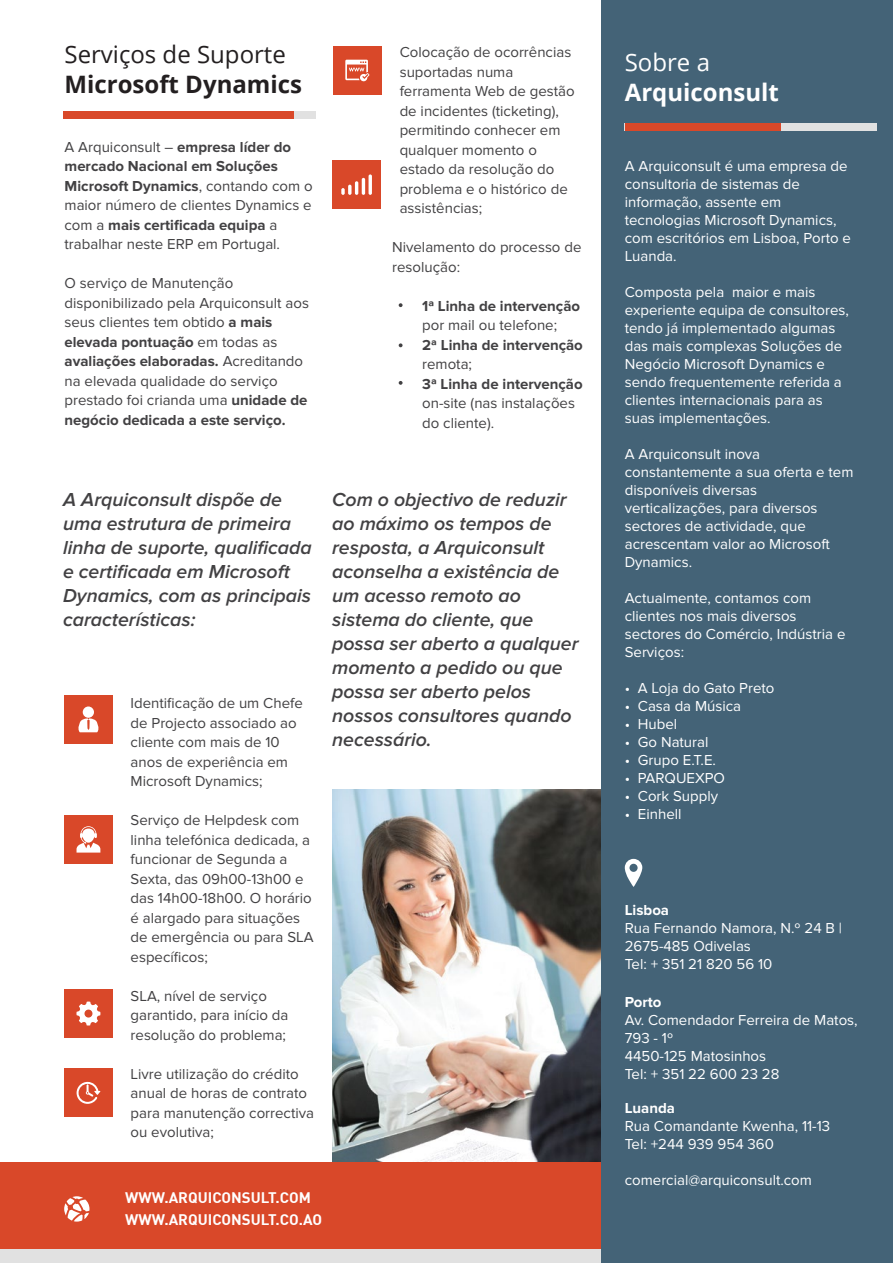
<style>
.page{position:relative;width:893px;height:1263px;background:#fff}
.page>*{position:absolute;margin:0;border:0;box-sizing:border-box;transform-origin:0 0}
.t1{font:24px "Open Sans";color:#231f20}
.t2{font:700 24px "Open Sans";color:#231f20}
.t3{font:700 24px "Open Sans";color:#fff}
.t4{font:24px "Open Sans";color:#fff}
.t5{font:italic 600 19.5px/24px "Proxima Nova";color:#424143}
.t6{font:15px/19.5px "Proxima Nova";color:#424143}
.t7{font:15px/18px "Proxima Nova";color:#fff}
.t8{font:700 15px "Proxima Nova";color:#424143}
.t9{font:700 15px/22.5px "DIN";color:#fff}
.t10{font:700 15px "Proxima Nova";color:#fff}
.s1{font-weight:700}
</style>
<div class="page">
<img style="left:332px;top:790px;width:269px;height:372px">
<div style="left:0;top:1162px;width:893px;height:90px;background:#d94829"></div>
<div style="left:0;top:1249px;width:893px;height:14px;background:#e1e1e1"></div>
<div style="left:63px;top:111px;width:252px;height:7px;background:#e1e1e1"></div>
<div style="left:63px;top:111px;width:231px;height:7px;background:#d94829"></div>
<div style="left:64px;top:695px;width:49px;height:49px;background:#d94829"></div>
<svg style="left:78px;top:718px;width:21px;height:14px"></svg>
<div style="left:83px;top:706px;width:11px;height:12px;background:#fff;border-radius:50%"></div>
<div style="left:64px;top:815px;width:49px;height:49px;background:#d94829"></div>
<svg style="left:77px;top:826px;width:23px;height:26px"></svg>
<div style="left:64px;top:989px;width:49px;height:49px;background:#d94829"></div>
<svg style="left:76px;top:1001px;width:24px;height:24px"></svg>
<div style="left:64px;top:1068px;width:49px;height:49px;background:#d94829"></div>
<svg style="left:77px;top:1082px;width:23px;height:22px"></svg>
<svg style="left:399px;top:303px;width:4px;height:4px"></svg>
<svg style="left:399px;top:343px;width:4px;height:4px"></svg>
<svg style="left:399px;top:381px;width:4px;height:4px"></svg>
<div style="left:333px;top:46px;width:49px;height:49px;background:#d94829"></div>
<div style="left:332px;top:160px;width:49px;height:49px;background:#d94829"></div>
<svg style="left:345px;top:60px;width:24px;height:21px"></svg>
<hr style="left:369px;top:174px;width:3px;height:21px;background:#fff;border-radius:2px">
<hr style="left:362px;top:178px;width:3px;height:17px;background:#fff;border-radius:2px">
<hr style="left:355px;top:181px;width:3px;height:14px;background:#fff;border-radius:2px">
<svg style="left:348px;top:185px;width:4px;height:10px"></svg>
<svg style="left:341px;top:188px;width:4px;height:7px"></svg>
<div style="left:601px;top:0;width:292px;height:1263px;background:#446377"></div>
<svg style="left:625px;top:859px;width:17px;height:28px"></svg>
<div style="left:625px;top:123px;width:252px;height:7px;background:#e1e1e1"></div>
<div style="left:625px;top:123px;width:155px;height:7px;background:#d94829"></div>
<svg style="left:64px;top:1196px;width:25px;height:25px"></svg>
<h1 class="t1" style="left:64px;top:38px;width:223px">Serviços de Suporte</h1>
<h1 class="t2" style="left:64px;top:68px;width:239px">Microsoft Dynamics</h1>
<p class="t6" style="left:65px;top:137px;width:250px">A Arquiconsult – <span class="s1">empresa líder do mercado Nacional em Soluções<br>Microsoft Dynamics</span>, contando com o maior número de clientes Dynamics e com a <span class="s1">mais certificada equipa</span> a trabalhar neste ERP em Portugal.</p>
<p class="t6" style="left:65px;top:274px;width:246px">O serviço de Manutenção disponibilizado pela Arquiconsult aos seus clientes tem obtido <span class="s1">a mais elevada pontuação</span> em todas as <span class="s1">avaliações elaboradas.</span> Acreditando na elevada qualidade do serviço prestado foi crianda uma <span class="s1">unidade de negócio dedicada a este serviço.</span></p>
<p class="t6" style="left:400px;top:43px;width:176px">Colocação de ocorrências suportadas numa ferramenta Web de gestão de incidentes (ticketing), permitindo conhecer em qualquer momento o estado da resolução do problema e o histórico de assistências;</p>
<p class="t6" style="left:392px;top:238px;width:191px">Nivelamento do processo de resolução:</p>
<p class="t8" style="left:422px;top:297px;width:159px">1ª Linha de intervenção</p>
<p class="t6" style="left:422px;top:316px;width:136px">por mail ou telefone;</p>
<p class="t8" style="left:422px;top:336px;width:162px">2ª Linha de intervenção</p>
<p class="t6" style="left:422px;top:355px;width:51px">remota;</p>
<p class="t8" style="left:422px;top:375px;width:162px">3ª Linha de intervenção</p>
<p class="t6" style="left:422px;top:394px;width:154px">on-site (nas instalações do cliente).</p>
<h2 class="t5" style="left:63px;top:488px;width:250px">A Arquiconsult dispõe de uma estrutura de primeira linha de suporte, qualificada e certificada em Microsoft<br>Dynamics, com as principais características:</h2>
<p class="t6" style="left:131px;top:694px;width:174px">Identificação de um Chefe de Projecto associado ao cliente com mais de 10 anos de experiência em<br>Microsoft Dynamics;</p>
<p class="t6" style="left:131px;top:811px;width:185px">Serviço de Helpdesk com linha telefónica dedicada, a funcionar de Segunda a<br>Sexta, das 09h00-13h00 e das 14h00-18h00. O horário é alargado para situações de emergência ou para SLA específicos;</p>
<p class="t6" style="left:131px;top:986px;width:159px">SLA, nível de serviço garantido, para início da resolução do problema;</p>
<p class="t6" style="left:131px;top:1064px;width:185px">Livre utilização do crédito anual de horas de contrato para manutenção correctiva ou evolutiva;</p>
<p class="t5" style="left:332px;top:488px;width:248px">Com o objectivo de reduzir ao máximo os tempos de resposta, a Arquiconsult aconselha a existência de um acesso remoto ao sistema do cliente, que possa ser aberto a qualquer momento a pedido ou que possa ser aberto pelos nossos consultores quando necessário.</p>
<p class="t9" style="left:125px;top:1185px;width:198px">WWW.ARQUICONSULT.COM<br>WWW.ARQUICONSULT.CO.AO</p>
<h1 class="t4" style="left:625px;top:46px;width:87px">Sobre a</h1>
<h1 class="t3" style="left:625px;top:75px;width:156px">Arquiconsult</h1>
<p class="t7" style="left:625px;top:157px;width:228px">A Arquiconsult é uma empresa de consultoria de sistemas de informação, assente em tecnologias Microsoft Dynamics, com escritórios em Lisboa, Porto e<br>Luanda.</p>
<p class="t7" style="left:625px;top:283px;width:226px">Composta pela maior e mais experiente equipa de consultores, tendo já implementado algumas das mais complexas Soluções de<br>Negócio Microsoft Dynamics e sendo frequentemente referida a clientes internacionais para as suas implementações.</p>
<p class="t7" style="left:625px;top:445px;width:230px">A Arquiconsult inova constantemente a sua oferta e tem disponíveis diversas verticalizações, para diversos sectores de actividade, que acrescentam valor ao Microsoft<br>Dynamics.</p>
<p class="t7" style="left:625px;top:589px;width:222px">Actualmente, contamos com clientes nos mais diversos sectores do Comércio, Indústria e<br>Serviços:</p>
<p class="t7" style="left:625px;top:679px;width:151px">• A Loja do Gato Preto</p>
<p class="t7" style="left:625px;top:697px;width:118px">• Casa da Música</p>
<p class="t7" style="left:625px;top:715px;width:54px">• Hubel</p>
<p class="t7" style="left:625px;top:733px;width:85px">• Go Natural</p>
<p class="t7" style="left:625px;top:751px;width:93px">• Grupo E.T.E.</p>
<p class="t7" style="left:625px;top:769px;width:102px">• PARQUEXPO</p>
<p class="t7" style="left:625px;top:787px;width:95px">• Cork Supply</p>
<p class="t7" style="left:625px;top:805px;width:58px">• Einhell</p>
<p class="t10" style="left:625px;top:902px;width:46px">Lisboa</p>
<p class="t7" style="left:625px;top:919px;width:219px">Rua Fernando Namora, N.º 24 B |<br>2675-485 Odivelas<br>Tel: + 351 21 820 56 10</p>
<p class="t10" style="left:625px;top:993px;width:38px">Porto</p>
<p class="t7" style="left:625px;top:1011px;width:234px">Av. Comendador Ferreira de Matos,<br>793 - 1º<br>4450-125 Matosinhos<br>Tel: + 351 22 600 23 28</p>
<p class="t10" style="left:625px;top:1100px;width:52px">Luanda</p>
<p class="t7" style="left:625px;top:1117px;width:207px">Rua Comandante Kwenha, 11-13<br>Tel: +244 939 954 360</p>
<p class="t7" style="left:625px;top:1171px;width:189px">comercial@arquiconsult.com</p>
</div>
